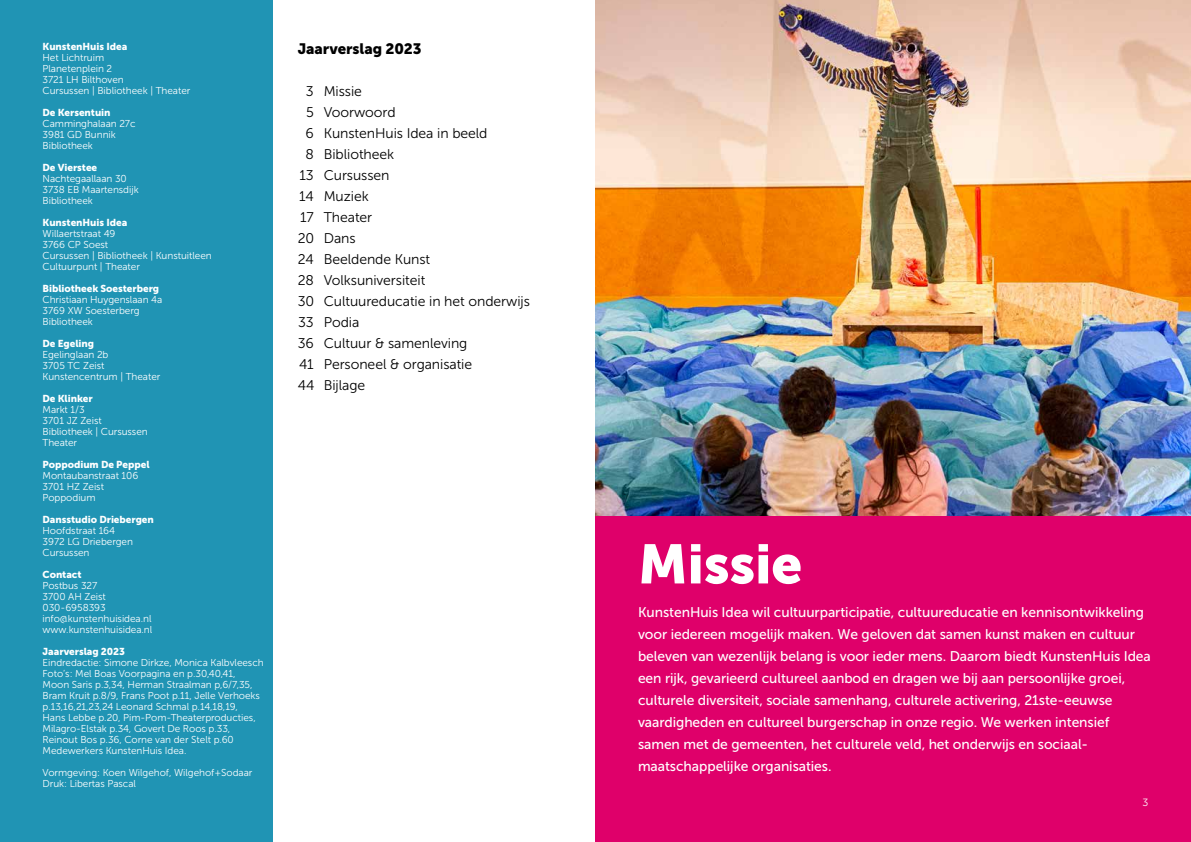
<style>
.page{position:relative;width:1191px;height:842px;background:#fff}
.page>*{position:absolute;margin:0;border:0;box-sizing:border-box;transform-origin:0 0}
.t1{font:55px "Museo Sans 900";letter-spacing:-.005em;color:#fff}
.t2{font:15px "Museo Sans 900";letter-spacing:-.005em;color:#000}
.t3{font:14px/22px "Museo Sans 500";letter-spacing:-.005em;color:#fff}
.t4{font:14px "Museo Sans 300";letter-spacing:-.005em;color:#000}
.t5{font:10.5px "Museo Sans 300";color:#fff}
.t6{font:10px/11px "Museo Sans 300";letter-spacing:-.005em;color:#fff}
.t7{font:10px "Museo Sans 900";letter-spacing:-.005em;color:#fff}
</style>
<div class="page">
<div style="left:595px;top:0;width:596px;height:842px;background:#df006a"></div>
<img style="left:595px;top:0;width:596px;height:516px">
<div style="left:0;top:0;width:272px;height:842px;background:#2094b4"></div>
<p class="t7" style="left:43px;top:41px;width:86px">KunstenHuis Idea</p>
<p class="t6" style="left:43px;top:52px;width:149px">Het Lichtruim<br>Planetenplein 2<br>3721 LH Bilthoven<br>Cursussen | Bibliotheek | Theater</p>
<p class="t7" style="left:43px;top:107px;width:70px">De Kersentuin</p>
<p class="t6" style="left:43px;top:118px;width:95px">Camminghalaan 27c<br>3981 GD Bunnik<br>Bibliotheek</p>
<p class="t7" style="left:43px;top:162px;width:56px">De Vierstee</p>
<p class="t6" style="left:43px;top:173px;width:98px">Nachtegaallaan 30<br>3738 EB Maartensdijk<br>Bibliotheek</p>
<p class="t7" style="left:43px;top:217px;width:86px">KunstenHuis Idea</p>
<p class="t6" style="left:43px;top:228px;width:171px">Willaertstraat 49<br>3766 CP Soest<br>Cursussen | Bibliotheek | Kunstuitleen<br>Cultuurpunt | Theater</p>
<p class="t7" style="left:43px;top:283px;width:118px">Bibliotheek Soesterberg</p>
<p class="t6" style="left:43px;top:294px;width:121px">Christiaan Huygenslaan 4a<br>3769 XW Soesterberg<br>Bibliotheek</p>
<p class="t7" style="left:43px;top:338px;width:53px">De Egeling</p>
<p class="t6" style="left:43px;top:349px;width:119px">Egelinglaan 2b<br>3705 TC Zeist<br>Kunstencentrum | Theater</p>
<p class="t7" style="left:43px;top:393px;width:52px">De Klinker</p>
<p class="t6" style="left:43px;top:404px;width:107px">Markt 1/3<br>3701 JZ Zeist<br>Bibliotheek | Cursussen<br>Theater</p>
<p class="t7" style="left:43px;top:459px;width:109px">Poppodium De Peppel</p>
<p class="t6" style="left:43px;top:470px;width:97px">Montaubanstraat 106<br>3701 HZ Zeist<br>Poppodium</p>
<p class="t7" style="left:43px;top:514px;width:113px">Dansstudio Driebergen</p>
<p class="t6" style="left:43px;top:525px;width:92px">Hoofdstraat 164<br>3972 LG Driebergen<br>Cursussen</p>
<p class="t7" style="left:43px;top:569px;width:41px">Contact</p>
<p class="t6" style="left:43px;top:580px;width:111px">Postbus 327<br>3700 AH Zeist<br>030-6958393 info@kunstenhuisidea.nl www.kunstenhuisidea.nl</p>
<p class="t7" style="left:43px;top:646px;width:84px">Jaarverslag 2023</p>
<p class="t6" style="left:43px;top:657px;width:223px">Eindredactie: Simone Dirkze, Monica Kalbvleesch Foto’s: Mel Boas Voorpagina en p.30,40,41, Moon Saris p.3,34, Herman Straalman p,6/7,35, Bram Kruit p.8/9, Frans Poot p.11, Jelle Verhoeks p.13,16,21,23,24 Leonard Schmal p.14,18,19,<br>Hans Lebbe p.20, Pim-Pom-Theaterproducties, Milagro-Elstak p.34, Govert De Roos p.33, Reinout Bos p.36, Corne van der Stelt p.60<br>Medewerkers KunstenHuis Idea.</p>
<p class="t6" style="left:43px;top:767px;width:211px">Vormgeving: Koen Wilgehof, Wilgehof+Sodaar<br>Druk: Libertas Pascal</p>
<h2 class="t2" style="left:298px;top:40px;width:125px">Jaarverslag 2023</h2>
<h3 class="t4" style="left:306px;top:83px;width:58px">3 Missie</h3>
<h3 class="t4" style="left:306px;top:104px;width:91px">5 Voorwoord</h3>
<h3 class="t4" style="left:305px;top:125px;width:183px">6 KunstenHuis Idea in beeld</h3>
<h3 class="t4" style="left:305px;top:146px;width:90px">8 Bibliotheek</h3>
<h3 class="t4" style="left:299px;top:167px;width:91px">13 Cursussen</h3>
<h3 class="t4" style="left:299px;top:188px;width:71px">14 Muziek</h3>
<h3 class="t4" style="left:300px;top:209px;width:74px">17 Theater</h3>
<h3 class="t4" style="left:298px;top:230px;width:59px">20 Dans</h3>
<h3 class="t4" style="left:298px;top:251px;width:134px">24 Beeldende Kunst</h3>
<h3 class="t4" style="left:298px;top:272px;width:129px">28 Volksuniversiteit</h3>
<h3 class="t4" style="left:298px;top:293px;width:234px">30 Cultuureducatie in het onderwijs</h3>
<h3 class="t4" style="left:298px;top:314px;width:63px">33 Podia</h3>
<h3 class="t4" style="left:298px;top:335px;width:171px">36 Cultuur &amp; samenleving</h3>
<h3 class="t4" style="left:299px;top:356px;width:175px">41 Personeel &amp; organisatie</h3>
<h3 class="t4" style="left:298px;top:377px;width:69px">44 Bijlage</h3>
<h1 class="t1" style="left:638px;top:533px;width:166px">Missie</h1>
<p class="t3" style="left:638px;top:602px;width:514px">KunstenHuis Idea wil cultuurparticipatie, cultuureducatie en kennisontwikkeling voor iedereen mogelijk maken. We geloven dat samen kunst maken en cultuur beleven van wezenlijk belang is voor ieder mens. Daarom biedt KunstenHuis Idea een rijk, gevarieerd cultureel aanbod en dragen we bij aan persoonlijke groei, culturele diversiteit, sociale samenhang, culturele activering, 21ste-eeuwse vaardigheden en cultureel burgerschap in onze regio. We werken intensief samen met de gemeenten, het culturele veld, het onderwijs en sociaal&shy;maatschappelijke organisaties.</p>
<p class="t5" style="left:1142px;top:797px;width:7px">3</p>
</div>
